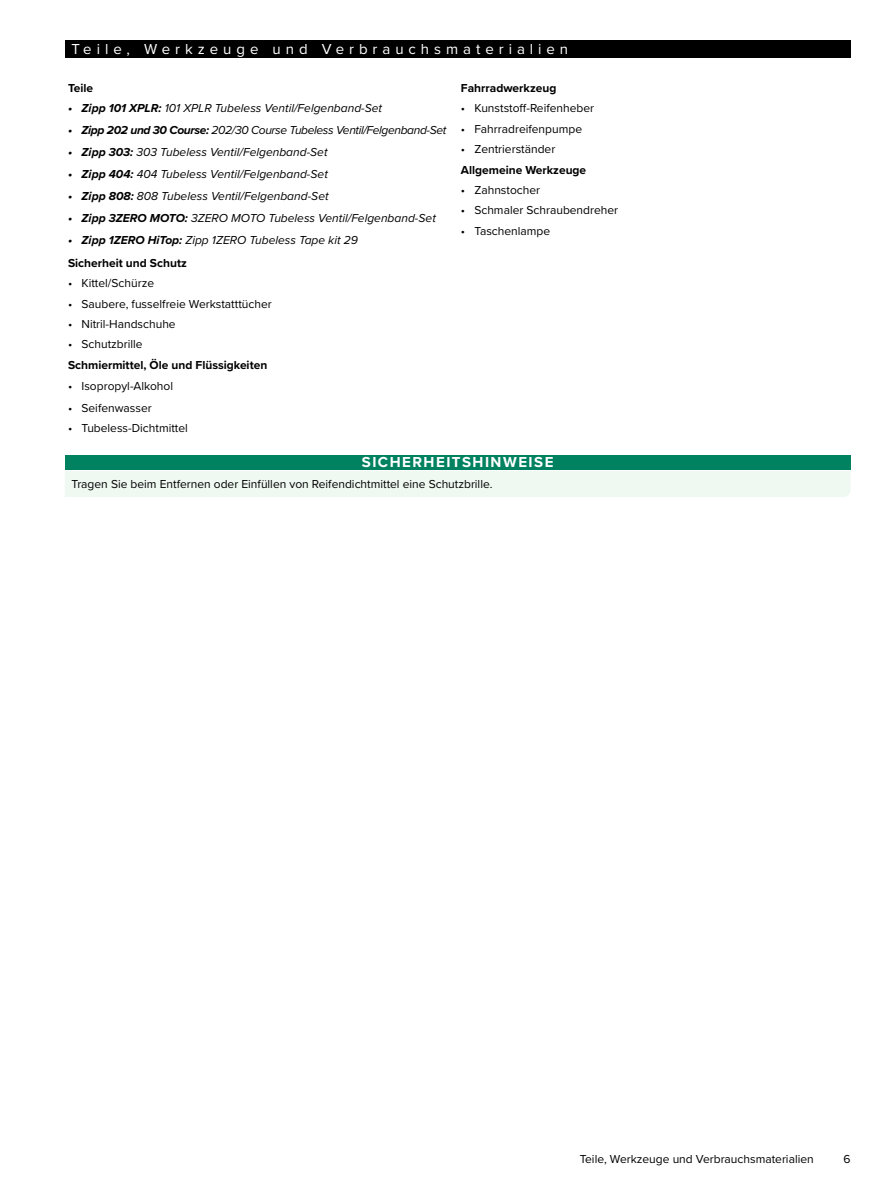
<style>
.page{position:relative;width:891px;height:1188px;background:#fff}
.page>*{position:absolute;margin:0;border:0;box-sizing:border-box;transform-origin:0 0}
.Section_Title_-_Black__TOC_Level_1{font:15px "Proxima Nova";letter-spacing:.33em;color:#fff}
.Signal_Word_centered-_SAFETY_INSTRUCTION{font:700 15px "Proxima Nova";letter-spacing:.1em;color:#fff}
.Signal_Word_Text_-_Safety_Green_Shaded{font:12px "Proxima Nova";color:#000}
.t1{font:italic 12px "Proxima Nova";color:#000}
.Normal_Text_-_Full_Width_Bold{font:700 12px "Proxima Nova";color:#000}
.t2{font:italic 12px "Proxima Nova";letter-spacing:-.03em;color:#000}
.s1{font-weight:700}
</style>
<div class="page">
<div style="left:65px;top:40px;width:785px;height:18px;background:#000"></div>
<div style="left:65px;top:455px;width:785px;height:15px;background:#008261"></div>
<div style="left:65px;top:471px;width:785px;height:26px;background:#eff9f2"></div>
<p class="Section_Title_-_Black__TOC_Level_1" style="left:72px;top:38px;width:498px">Teile, Werkzeuge und Verbrauchsmaterialien</p>
<p class="Normal_Text_-_Full_Width_Bold" style="left:68px;top:79px;width:27px">Teile</p>
<p class="t1" style="left:68px;top:99px;width:316px"><span class="s1">• Zipp 101 XPLR:</span> 101 XPLR Tubeless Ventil/Felgenband-Set</p>
<p class="t2" style="left:68px;top:121px;width:380px"><span class="s1">• Zipp 202 und 30 Course:</span> 202/30 Course Tubeless Ventil/Felgenband-Set</p>
<p class="t1" style="left:68px;top:143px;width:261px"><span class="s1">• Zipp 303:</span> 303 Tubeless Ventil/Felgenband-Set</p>
<p class="t1" style="left:68px;top:165px;width:261px"><span class="s1">• Zipp 404:</span> 404 Tubeless Ventil/Felgenband-Set</p>
<p class="t1" style="left:68px;top:187px;width:262px"><span class="s1">• Zipp 808:</span> 808 Tubeless Ventil/Felgenband-Set</p>
<p class="t1" style="left:68px;top:209px;width:369px"><span class="s1">• Zipp 3ZERO MOTO:</span> 3ZERO MOTO Tubeless Ventil/Felgenband-Set</p>
<p class="t1" style="left:68px;top:231px;width:291px"><span class="s1">• Zipp 1ZERO HiTop:</span> Zipp 1ZERO Tubeless Tape kit 29</p>
<p class="Normal_Text_-_Full_Width_Bold" style="left:68px;top:254px;width:120px">Sicherheit und Schutz</p>
<p class="Signal_Word_Text_-_Safety_Green_Shaded" style="left:68px;top:275px;width:88px">• Kittel/Schürze</p>
<p class="Signal_Word_Text_-_Safety_Green_Shaded" style="left:68px;top:295px;width:205px">• Saubere, fusselfreie Werkstatttücher</p>
<p class="Signal_Word_Text_-_Safety_Green_Shaded" style="left:68px;top:315px;width:109px">• Nitril-Handschuhe</p>
<p class="Signal_Word_Text_-_Safety_Green_Shaded" style="left:68px;top:335px;width:76px">• Schutzbrille</p>
<p class="Normal_Text_-_Full_Width_Bold" style="left:68px;top:356px;width:201px">Schmiermittel, Öle und Flüssigkeiten</p>
<p class="Signal_Word_Text_-_Safety_Green_Shaded" style="left:68px;top:377px;width:107px">• Isopropyl-Alkohol</p>
<p class="Signal_Word_Text_-_Safety_Green_Shaded" style="left:68px;top:399px;width:85px">• Seifenwasser</p>
<p class="Signal_Word_Text_-_Safety_Green_Shaded" style="left:68px;top:419px;width:121px">• Tubeless-Dichtmittel</p>
<p class="Normal_Text_-_Full_Width_Bold" style="left:461px;top:79px;width:97px">Fahrradwerkzeug</p>
<p class="Signal_Word_Text_-_Safety_Green_Shaded" style="left:461px;top:99px;width:135px">• Kunststoff-Reifenheber</p>
<p class="Signal_Word_Text_-_Safety_Green_Shaded" style="left:461px;top:120px;width:123px">• Fahrradreifenpumpe</p>
<p class="Signal_Word_Text_-_Safety_Green_Shaded" style="left:461px;top:140px;width:96px">• Zentrierständer</p>
<p class="Normal_Text_-_Full_Width_Bold" style="left:461px;top:161px;width:127px">Allgemeine Werkzeuge</p>
<p class="Signal_Word_Text_-_Safety_Green_Shaded" style="left:461px;top:181px;width:81px">• Zahnstocher</p>
<p class="Signal_Word_Text_-_Safety_Green_Shaded" style="left:461px;top:202px;width:159px">• Schmaler Schraubendreher</p>
<p class="Signal_Word_Text_-_Safety_Green_Shaded" style="left:461px;top:222px;width:91px">• Taschenlampe</p>
<p class="Signal_Word_centered-_SAFETY_INSTRUCTION" style="left:362px;top:451px;width:193px">SICHERHEITSHINWEISE</p>
<p class="Signal_Word_Text_-_Safety_Green_Shaded" style="left:72px;top:475px;width:422px">Tragen Sie beim Entfernen oder Einfüllen von Reifendichtmittel eine Schutzbrille.</p>
<p class="Signal_Word_Text_-_Safety_Green_Shaded" style="left:580px;top:1150px;width:236px">Teile, Werkzeuge und Verbrauchsmaterialien</p>
<p class="Signal_Word_Text_-_Safety_Green_Shaded" style="left:843px;top:1150px;width:9px">6</p>
</div>
